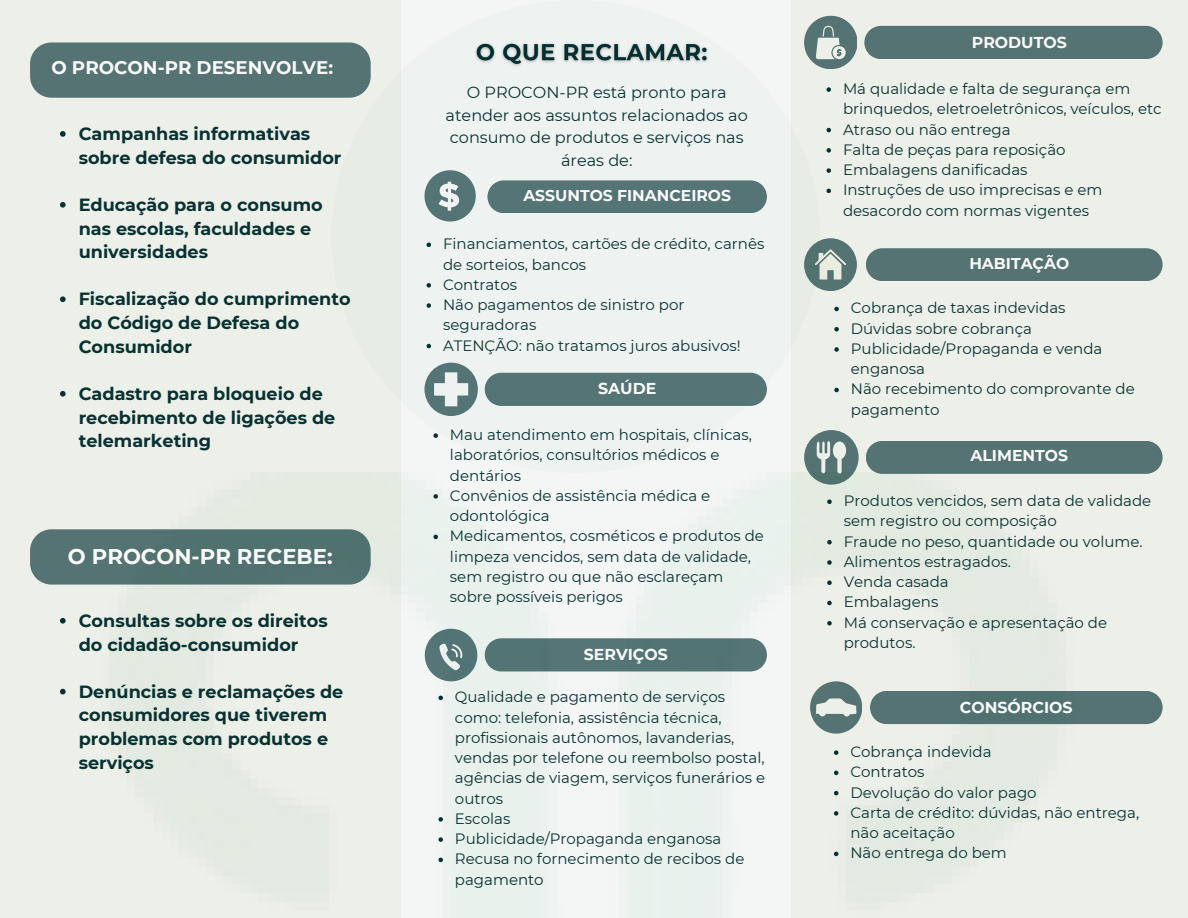
<style>
.page{position:relative;width:1188px;height:918px;background:#f4f6f6}
.page>*{position:absolute;margin:0;border:0;box-sizing:border-box;transform-origin:0 0}
.t1{font:700 21.3px "Montserrat";color:#faf9f9}
.t2{font:700 18.3px "Montserrat";color:#faf9f9}
.t3{font:700 17.7px/23.7px "Montserrat";color:#083232}
.t4{font:16.2px/22.5px "Montserrat";color:#083232;text-align:center}
.t5{font:700 15.75px "Montserrat";color:#faf9f9}
.t6{font:700 15.6px "Montserrat";color:#faf9f9}
.t7{font:15px/20.2px "Montserrat";color:#083232}
</style>
<div class="page">
<div style="left:792px;top:0;width:396px;height:918px;background:#edefe9"></div>
<div style="left:0;top:0;width:401px;height:918px;background:#edefe9"></div>
<div style="left:331px;top:0;width:489px;height:473px;background:linear-gradient(to right,#ebf0ec,#eef3f1);border-radius:50%"></div>
<div style="left:30px;top:42px;width:341px;height:56px;background:#547372;border-radius:21px"></div>
<div style="left:30px;top:529px;width:341px;height:56px;background:#517270;border-radius:21px"></div>
<svg style="left:425px;top:629px;width:52px;height:52px"></svg>
<svg style="left:424px;top:170px;width:52px;height:52px"></svg>
<div style="left:487px;top:180px;width:280px;height:33px;background:#547475"></div>
<svg style="left:427px;top:243px;width:4px;height:4px"></svg>
<svg style="left:427px;top:283px;width:4px;height:5px"></svg>
<svg style="left:427px;top:303px;width:4px;height:5px"></svg>
<svg style="left:427px;top:344px;width:4px;height:4px"></svg>
<svg style="left:424px;top:363px;width:53px;height:53px"></svg>
<div style="left:485px;top:373px;width:282px;height:33px;background:#547475"></div>
<svg style="left:433px;top:433px;width:5px;height:5px"></svg>
<svg style="left:433px;top:494px;width:5px;height:5px"></svg>
<svg style="left:433px;top:535px;width:5px;height:4px"></svg>
<div style="left:485px;top:638px;width:282px;height:33px;background:#537474"></div>
<svg style="left:438px;top:696px;width:5px;height:4px"></svg>
<svg style="left:438px;top:817px;width:5px;height:5px"></svg>
<svg style="left:438px;top:837px;width:5px;height:5px"></svg>
<svg style="left:438px;top:858px;width:5px;height:4px"></svg>
<svg style="left:804px;top:16px;width:53px;height:53px"></svg>
<div style="left:864px;top:26px;width:299px;height:33px;background:#547372"></div>
<div style="left:804px;top:238px;width:53px;height:53px;background:#547372;border-radius:50%"></div>
<svg style="left:815px;top:249px;width:31px;height:31px"></svg>
<div style="left:866px;top:248px;width:297px;height:33px;background:#547372"></div>
<svg style="left:804px;top:430px;width:54px;height:54px"></svg>
<div style="left:866px;top:441px;width:297px;height:33px;background:#547372"></div>
<svg style="left:810px;top:681px;width:52px;height:52px"></svg>
<div style="left:870px;top:691px;width:293px;height:33px;background:#547372"></div>
<svg style="left:60px;top:131px;width:6px;height:6px"></svg>
<svg style="left:60px;top:202px;width:6px;height:6px"></svg>
<svg style="left:60px;top:296px;width:6px;height:6px"></svg>
<svg style="left:60px;top:391px;width:6px;height:6px"></svg>
<svg style="left:60px;top:618px;width:6px;height:6px"></svg>
<svg style="left:60px;top:689px;width:6px;height:5px"></svg>
<svg style="left:827px;top:87px;width:4px;height:5px"></svg>
<svg style="left:827px;top:128px;width:4px;height:4px"></svg>
<svg style="left:827px;top:148px;width:4px;height:5px"></svg>
<svg style="left:827px;top:168px;width:4px;height:5px"></svg>
<svg style="left:827px;top:189px;width:4px;height:4px"></svg>
<svg style="left:834px;top:307px;width:5px;height:4px"></svg>
<svg style="left:834px;top:327px;width:5px;height:4px"></svg>
<svg style="left:834px;top:347px;width:5px;height:5px"></svg>
<svg style="left:834px;top:388px;width:5px;height:4px"></svg>
<svg style="left:827px;top:499px;width:5px;height:5px"></svg>
<svg style="left:827px;top:540px;width:5px;height:4px"></svg>
<svg style="left:827px;top:560px;width:5px;height:5px"></svg>
<svg style="left:827px;top:580px;width:5px;height:5px"></svg>
<svg style="left:827px;top:601px;width:5px;height:4px"></svg>
<svg style="left:827px;top:621px;width:5px;height:4px"></svg>
<svg style="left:834px;top:750px;width:4px;height:5px"></svg>
<svg style="left:834px;top:771px;width:4px;height:4px"></svg>
<svg style="left:834px;top:791px;width:4px;height:4px"></svg>
<svg style="left:834px;top:811px;width:4px;height:5px"></svg>
<svg style="left:834px;top:852px;width:4px;height:4px"></svg>
<img style="left:470px;top:37px;width:243px;height:35px">
<p class="t2" style="left:51px;top:54px;width:283px">O PROCON-PR DESENVOLVE:</p>
<p class="t3" style="left:79px;top:121px;width:264px">Campanhas informativas sobre defesa do consumidor</p>
<p class="t3" style="left:79px;top:192px;width:246px">Educação para o consumo nas escolas, faculdades e universidades</p>
<p class="t3" style="left:79px;top:286px;width:273px">Fiscalização do cumprimento do Código de Defesa do<br>Consumidor</p>
<p class="t3" style="left:79px;top:381px;width:258px">Cadastro para bloqueio de recebimento de ligações de telemarketing</p>
<h1 class="t1" style="left:68px;top:541px;width:266px">O PROCON-PR RECEBE:</h1>
<p class="t3" style="left:79px;top:608px;width:251px">Consultas sobre os direitos do cidadão-consumidor</p>
<p class="t3" style="left:79px;top:679px;width:266px">Denúncias e reclamações de consumidores que tiverem problemas com produtos e serviços</p>
<p class="t4" style="left:446px;top:81px;width:304px">O PROCON-PR está pronto para atender aos assuntos relacionados ao consumo de produtos e serviços nas áreas de:</p>
<p class="t6" style="left:523px;top:184px;width:209px">ASSUNTOS FINANCEIROS</p>
<p class="t7" style="left:443px;top:233px;width:323px">Financiamentos, cartões de crédito, carnês de sorteios, bancos<br>Contratos<br>Não pagamentos de sinistro por seguradoras<br>ATENÇÃO: não tratamos juros abusivos!</p>
<p class="t5" style="left:598px;top:377px;width:60px">SAÚDE</p>
<p class="t7" style="left:450px;top:424px;width:316px">Mau atendimento em hospitais, clínicas, laboratórios, consultórios médicos e dentários<br>Convênios de assistência médica e odontológica<br>Medicamentos, cosméticos e produtos de limpeza vencidos, sem data de validade, sem registro ou que não esclareçam sobre possíveis perigos</p>
<p class="t5" style="left:584px;top:643px;width:86px">SERVIÇOS</p>
<p class="t7" style="left:455px;top:686px;width:312px">Qualidade e pagamento de serviços como: telefonia, assistência técnica, profissionais autônomos, lavanderias, vendas por telefone ou reembolso postal, agências de viagem, serviços funerários e outros<br>Escolas<br>Publicidade/Propaganda enganosa<br>Recusa no fornecimento de recibos de pagamento</p>
<p class="t5" style="left:972px;top:31px;width:97px">PRODUTOS</p>
<p class="t7" style="left:843px;top:78px;width:320px">Má qualidade e falta de segurança em brinquedos, eletroeletrônicos, veículos, etc<br>Atraso ou não entrega<br>Falta de peças para reposição<br>Embalagens danificadas<br>Instruções de uso imprecisas e em desacordo com normas vigentes</p>
<p class="t6" style="left:969px;top:252px;width:101px">HABITAÇÃO</p>
<p class="t7" style="left:851px;top:298px;width:285px">Cobrança de taxas indevidas<br>Dúvidas sobre cobrança<br>Publicidade/Propaganda e venda enganosa<br>Não recebimento do comprovante de pagamento</p>
<p class="t6" style="left:971px;top:445px;width:99px">ALIMENTOS</p>
<p class="t7" style="left:844px;top:490px;width:309px">Produtos vencidos, sem data de validade sem registro ou composição<br>Fraude no peso, quantidade ou volume.<br>Alimentos estragados.<br>Venda casada<br>Embalagens<br>Má conservação e apresentação de produtos.</p>
<p class="t5" style="left:960px;top:696px;width:114px">CONSÓRCIOS</p>
<p class="t7" style="left:850px;top:741px;width:290px">Cobrança indevida<br>Contratos<br>Devolução do valor pago<br>Carta de crédito: dúvidas, não entrega, não aceitação<br>Não entrega do bem</p>
</div>
